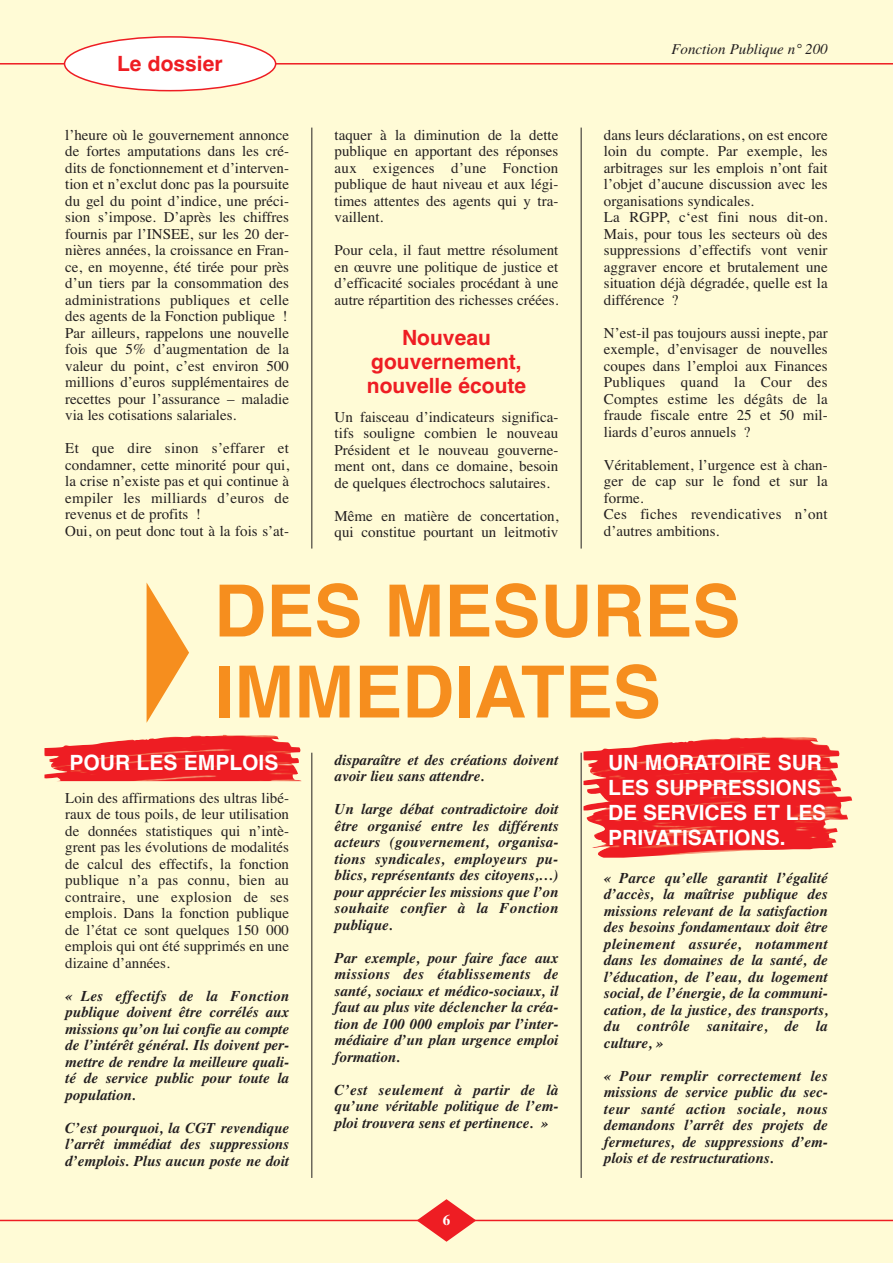
<style>
.page{position:relative;width:893px;height:1263px;background:#fffbd6}
.page>*{position:absolute;margin:0;border:0;box-sizing:border-box;transform-origin:0 0}
.t1{font:700 72px/81px "Helvetica";color:#f68e1e}
.t2{font:700 21px/25.2px "Helvetica";color:#fff}
.t3{font:700 21px/24px "Helvetica";color:#ee1d23;text-align:center}
.t4{font:15px/16.5px "Times";color:#231f20;text-align:justify}
.t5{font:italic 700 15px/16.5px "Times";color:#231f20;text-align:justify}
.t6{font:italic 15px "Times";color:#231f20}
.t7{font:700 15px "Times";color:#fff}
</style>
<div class="page">
<img style="left:44px;top:735px;width:257px;height:46px">
<img style="left:583px;top:736px;width:269px;height:122px">
<hr style="left:0;top:63px;width:893px;height:2px;background:#ee1d23">
<svg style="left:64px;top:36px;width:212px;height:55px"></svg>
<hr style="left:0;top:1220px;width:893px;height:1px;background:#ee1d23">
<svg style="left:417px;top:1199px;width:59px;height:43px"></svg>
<hr style="left:312px;top:753px;width:1px;height:425px;background:#231f20">
<hr style="left:581px;top:753px;width:1px;height:425px;background:#231f20">
<hr style="left:312px;top:128px;width:1px;height:421px;background:#231f20">
<hr style="left:581px;top:128px;width:1px;height:420px;background:#231f20">
<svg style="left:147px;top:583px;width:42px;height:139px"></svg>
<h2 class="t3" style="left:117px;top:53px;width:107px">Le dossier</h2>
<p class="t4" style="left:65px;top:127px;width:225px">l’heure où le gouvernement annonce de fortes amputations dans les cré&shy;dits de fonctionnement et d’interven&shy;tion et n’exclut donc pas la poursuite du gel du point d’indice, une préci&shy;sion s’impose. D’après les chiffres fournis par l’INSEE, sur les 20 der&shy;nières années, la croissance en Fran&shy;ce, en moyenne, été tirée pour près d’un tiers par la consommation des administrations publiques et celle des agents de la Fonction publique !<br>Par ailleurs, rappelons une nouvelle fois que 5% d’augmentation de la valeur du point, c’est environ 500 millions d’euros supplémentaires de recettes pour l’assurance – maladie via les cotisations salariales.</p>
<p class="t4" style="left:65px;top:441px;width:225px;text-align:left">Et que dire sinon s’effarer et condamner, cette minorité pour qui, la crise n’existe pas et qui continue à empiler les milliards d’euros de revenus et de profits !<br>Oui, on peut donc tout à la fois s’at-</p>
<p class="t4" style="left:335px;top:127px;width:225px">taquer à la diminution de la dette publique en apportant des réponses aux exigences d’une Fonction publique de haut niveau et aux légi&shy;times attentes des agents qui y tra&shy;vaillent.</p>
<p class="t4" style="left:335px;top:243px;width:225px">Pour cela, il faut mettre résolument en œuvre une politique de justice et d’efficacité sociales procédant à une autre répartition des richesses créées.</p>
<h2 class="t3" style="left:367px;top:327px;width:161px">Nouveau gouvernement, nouvelle écoute</h2>
<p class="t4" style="left:335px;top:409px;width:225px">Un faisceau d’indicateurs significa&shy;tifs souligne combien le nouveau Président et le nouveau gouverne&shy;ment ont, dans ce domaine, besoin de quelques électrochocs salutaires.</p>
<p class="t4" style="left:335px;top:508px;width:225px">Même en matière de concertation, qui constitue pourtant un leitmotiv</p>
<p class="t6" style="left:671px;top:40px;width:158px">Fonction Publique n° 200</p>
<p class="t4" style="left:604px;top:127px;width:225px;text-align:left">dans leurs déclarations, on est encore loin du compte. Par exemple, les arbitrages sur les emplois n’ont fait l’objet d’aucune discussion avec les organisations syndicales.<br>La RGPP, c‘est fini nous dit-on.<br>Mais, pour tous les secteurs où des suppressions d’effectifs vont venir aggraver encore et brutalement une situation déjà dégradée, quelle est la différence ?</p>
<p class="t4" style="left:604px;top:325px;width:225px">N’est-il pas toujours aussi inepte, par exemple, d’envisager de nouvelles coupes dans l’emploi aux Finances Publiques quand la Cour des Comptes estime les dégâts de la fraude fiscale entre 25 et 50 mil&shy;liards d’euros annuels ?</p>
<p class="t4" style="left:604px;top:457px;width:225px;text-align:left">Véritablement, l’urgence est à chan&shy;ger de cap sur le fond et sur la forme.<br>Ces fiches revendicatives n’ont d’autres ambitions.</p>
<h1 class="t1" style="left:214px;top:575px;width:528px">DES MESURES<br>IMMEDIATES</h1>
<h2 class="t2" style="left:70px;top:751px;width:210px">POUR LES EMPLOIS</h2>
<p class="t4" style="left:65px;top:790px;width:225px">Loin des affirmations des ultras libé&shy;raux de tous poils, de leur utilisation de données statistiques qui n’intè&shy;grent pas les évolutions de modalités de calcul des effectifs, la fonction publique n’a pas connu, bien au contraire, une explosion de ses emplois. Dans la fonction publique de l’état ce sont quelques 150 000 emplois qui ont été supprimés en une dizaine d’années.</p>
<p class="t5" style="left:65px;top:988px;width:225px">« Les effectifs de la Fonction publique doivent être corrélés aux missions qu’on lui confie au compte de l’intérêt général. Ils doivent per&shy;mettre de rendre la meilleure quali&shy;té de service public pour toute la population.</p>
<p class="t5" style="left:65px;top:1120px;width:225px">C’est pourquoi, la CGT revendique l’arrêt immédiat des suppressions d’emplois. Plus aucun poste ne doit</p>
<p class="t5" style="left:335px;top:752px;width:225px">disparaître et des créations doivent avoir lieu sans attendre.</p>
<p class="t5" style="left:335px;top:801px;width:225px">Un large débat contradictoire doit être organisé entre les différents acteurs (gouvernement, organisa&shy;tions syndicales, employeurs pu&shy;blics, représentants des citoyens,…) pour apprécier les missions que l’on souhaite confier à la Fonction publique.</p>
<p class="t5" style="left:335px;top:950px;width:225px">Par exemple, pour faire face aux missions des établissements de santé, sociaux et médico-sociaux, il faut au plus vite déclencher la créa&shy;tion de 100 000 emplois par l’inter&shy;médiaire d’un plan urgence emploi formation.</p>
<p class="t5" style="left:335px;top:1082px;width:225px">C’est seulement à partir de là qu’une véritable politique de l’em&shy;ploi trouvera sens et pertinence. »</p>
<p class="t7" style="left:443px;top:1209px;width:9px">6</p>
<h2 class="t2" style="left:608px;top:751px;width:220px">UN MORATOIRE SUR<br>LES SUPPRESSIONS<br>DE SERVICES ET LES<br>PRIVATISATIONS.</h2>
<p class="t5" style="left:604px;top:870px;width:225px">« Parce qu’elle garantit l’égalité d’accès, la maîtrise publique des missions relevant de la satisfaction des besoins fondamentaux doit être pleinement assurée, notamment dans les domaines de la santé, de l’éducation, de l’eau, du logement social, de l’énergie, de la communi&shy;cation, de la justice, des transports, du contrôle sanitaire, de la culture, »</p>
<p class="t5" style="left:604px;top:1068px;width:225px">« Pour remplir correctement les missions de service public du sec&shy;teur santé action sociale, nous demandons l’arrêt des projets de fermetures, de suppressions d’em&shy;plois et de restructurations.</p>
</div>
